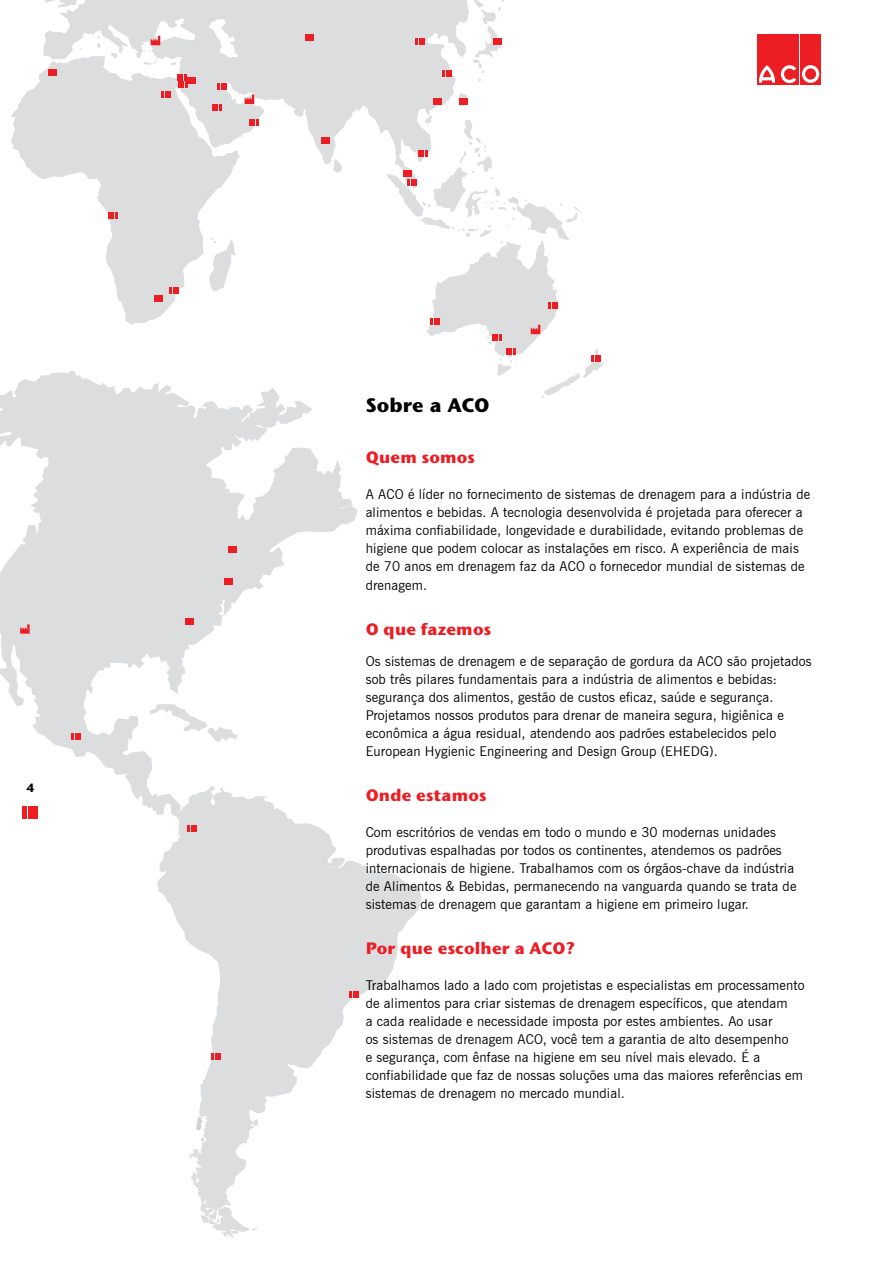
<style>
.page{position:relative;width:893px;height:1263px;background:#fff}
.page>*{position:absolute;margin:0;border:0;box-sizing:border-box;transform-origin:0 0}
.t1{font:700 19.5px "Stone Sans ITC Pro";color:#000}
.t2{font:700 16.5px "Stone Sans ITC Pro";letter-spacing:.01em;color:#ed1d24}
.t3{font:13.5px/18px "News Gothic BT";letter-spacing:.01em;color:#000}
.t4{font:700 12px "Stone Sans ITC Pro";color:#000}
</style>
<div class="page">
<svg style="left:0;top:526px;width:264px;height:92px;background:#e1e1e2"></svg>
<svg style="left:0;top:371px;width:93px;height:76px"></svg>
<svg style="left:28px;top:382px;width:330px;height:198px"></svg>
<svg style="left:358px;top:863px;width:63px;height:135px;fill:#dcddde"></svg>
<svg style="left:224px;top:578px;width:9px;height:6px"></svg>
<svg style="left:228px;top:546px;width:9px;height:6px"></svg>
<svg style="left:0;top:618px;width:358px;height:620px"></svg>
<svg style="left:11px;top:0;width:470px;height:325px;fill:#dcddde"></svg>
<svg style="left:209px;top:19px;width:28px;height:39px"></svg>
<svg style="left:212px;top:104px;width:9px;height:6px"></svg>
<svg style="left:321px;top:137px;width:9px;height:6px"></svg>
<svg style="left:416px;top:38px;width:9px;height:6px"></svg>
<svg style="left:443px;top:71px;width:9px;height:6px"></svg>
<svg style="left:433px;top:98px;width:9px;height:7px"></svg>
<svg style="left:154px;top:295px;width:9px;height:7px"></svg>
<svg style="left:170px;top:287px;width:9px;height:6px"></svg>
<svg style="left:48px;top:69px;width:9px;height:6px"></svg>
<svg style="left:108px;top:212px;width:9px;height:6px"></svg>
<svg style="left:162px;top:91px;width:9px;height:7px"></svg>
<svg style="left:218px;top:83px;width:9px;height:6px"></svg>
<svg style="left:305px;top:34px;width:9px;height:7px"></svg>
<svg style="left:473px;top:0;width:31px;height:73px"></svg>
<svg style="left:458px;top:93px;width:10px;height:13px"></svg>
<svg style="left:177px;top:75px;width:19px;height:13px"></svg>
<svg style="left:249px;top:120px;width:9px;height:6px"></svg>
<svg style="left:245px;top:95px;width:9px;height:9px"></svg>
<svg style="left:144px;top:36px;width:16px;height:16px"></svg>
<svg style="left:387px;top:116px;width:217px;height:282px"></svg>
<div style="left:757px;top:34px;width:20px;height:51px;background:#ed1d24"></div>
<div style="left:779px;top:34px;width:20px;height:51px;background:#ed1d24"></div>
<div style="left:800px;top:34px;width:21px;height:51px;background:#ed1d24"></div>
<svg style="left:802px;top:65px;width:17px;height:18px"></svg>
<svg style="left:759px;top:65px;width:37px;height:18px"></svg>
<hr style="left:23px;top:806px;width:4px;height:13px;background:#ed1d24">
<div style="left:28px;top:806px;width:5px;height:13px;background:#ed1d24"></div>
<hr style="left:34px;top:806px;width:4px;height:13px;background:#ed1d24">
<p class="t4" style="left:26px;top:780px;width:10px">4</p>
<h1 class="t1" style="left:366px;top:393px;width:126px">Sobre a ACO</h1>
<p class="t2" style="left:366px;top:447px;width:111px">Quem somos</p>
<p class="t3" style="left:366px;top:485px;width:446px">A ACO é líder no fornecimento de sistemas de drenagem para a indústria de alimentos e bebidas. A tecnologia desenvolvida é projetada para oferecer a máxima confiabilidade, longevidade e durabilidade, evitando problemas de higiene que podem colocar as instalações em risco. A experiência de mais de 70 anos em drenagem faz da ACO o fornecedor mundial de sistemas de drenagem.</p>
<p class="t2" style="left:366px;top:618px;width:127px">O que fazemos</p>
<p class="t3" style="left:366px;top:652px;width:447px">Os sistemas de drenagem e de separação de gordura da ACO são projetados sob três pilares fundamentais para a indústria de alimentos e bebidas: segurança dos alimentos, gestão de custos eficaz, saúde e segurança.<br>Projetamos nossos produtos para drenar de maneira segura, higiênica e econômica a água residual, atendendo aos padrões estabelecidos pelo European Hygienic Engineering and Design Group (EHEDG).</p>
<p class="t2" style="left:366px;top:785px;width:122px">Onde estamos</p>
<p class="t3" style="left:366px;top:823px;width:432px">Com escritórios de vendas em todo o mundo e 30 modernas unidades produtivas espalhadas por todos os continentes, atendemos os padrões internacionais de higiene. Trabalhamos com os órgãos-chave da indústria de Alimentos &amp; Bebidas, permanecendo na vanguarda quando se trata de sistemas de drenagem que garantam a higiene em primeiro lugar.</p>
<p class="t2" style="left:366px;top:938px;width:211px">Por que escolher a ACO?</p>
<p class="t3" style="left:366px;top:976px;width:440px">Trabalhamos lado a lado com projetistas e especialistas em processamento de alimentos para criar sistemas de drenagem específicos, que atendam<br>a cada realidade e necessidade imposta por estes ambientes. Ao usar<br>os sistemas de drenagem ACO, você tem a garantia de alto desempenho<br>e segurança, com ênfase na higiene em seu nível mais elevado. É a confiabilidade que faz de nossas soluções uma das maiores referências em sistemas de drenagem no mercado mundial.</p>
</div>
